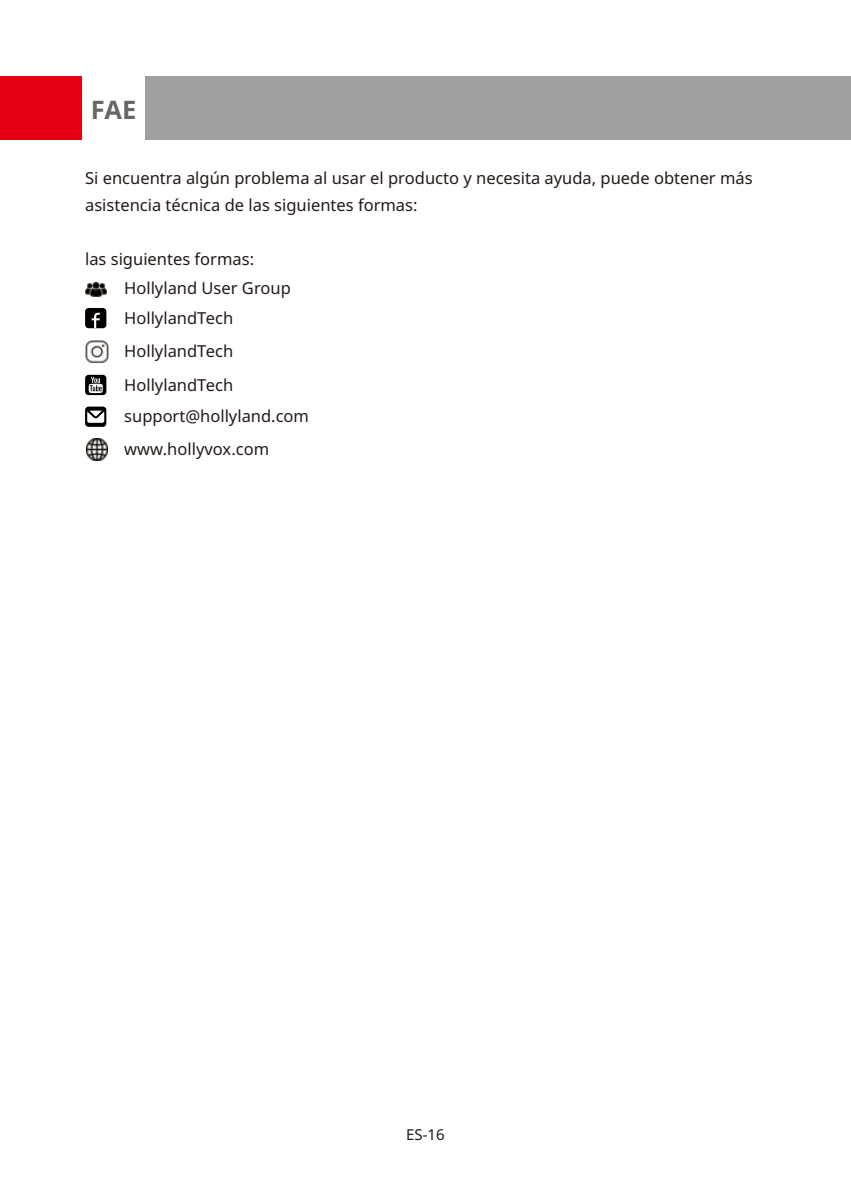
<style>
.page{position:relative;width:851px;height:1191px;background:#fff}
.page>*{position:absolute;margin:0;border:0;box-sizing:border-box;transform-origin:0 0}
.Heading{font:700 25.5px "Noto Sans";color:#656767}
.Light_5pt{font:16.5px/27px "Noto Sans";color:#231916}
.t1{font:15px "Noto Sans";color:#231916}
</style>
<div class="page">
<div style="left:0;top:77px;width:82px;height:63px;background:#e60013"></div>
<div style="left:104px;top:77px;width:746px;height:63px;background:#a0a0a1"></div>
<img style="left:85px;top:281px;width:21px;height:15px">
<div style="left:85px;top:308px;width:21px;height:20px;background:#050101;border-radius:4px"></div>
<svg style="left:92px;top:313px;width:8px;height:15px"></svg>
<img style="left:86px;top:340px;width:22px;height:23px">
<div style="left:85px;top:375px;width:21px;height:20px;background:#050101;border-radius:4px"></div>
<svg style="left:89px;top:377px;width:14px;height:16px"></svg>
<div style="left:85px;top:406px;width:21px;height:21px;background:#050101;border-radius:4px"></div>
<svg style="left:87px;top:410px;width:17px;height:13px"></svg>
<img style="left:86px;top:439px;width:22px;height:21px">
<div style="left:82px;top:74px;width:63px;height:69px;background:#fff"></div>
<p class="Heading" style="left:91px;top:92px;width:47px">FAE</p>
<p class="Light_5pt" style="left:85px;top:164px;width:669px">Si encuentra algún problema al usar el producto y necesita ayuda, puede obtener más asistencia técnica de las siguientes formas:</p>
<p class="Light_5pt" style="left:85px;top:245px;width:170px">las siguientes formas:</p>
<p class="Light_5pt" style="left:124px;top:274px;width:168px">Hollyland User Group</p>
<p class="Light_5pt" style="left:124px;top:304px;width:111px">HollylandTech</p>
<p class="Light_5pt" style="left:124px;top:337px;width:111px">HollylandTech</p>
<p class="Light_5pt" style="left:124px;top:370px;width:111px">HollylandTech</p>
<p class="Light_5pt" style="left:124px;top:402px;width:186px">support@hollyland.com</p>
<p class="Light_5pt" style="left:124px;top:435px;width:146px">www.hollyvox.com</p>
<p class="t1" style="left:406px;top:1124px;width:40px">ES-16</p>
</div>
